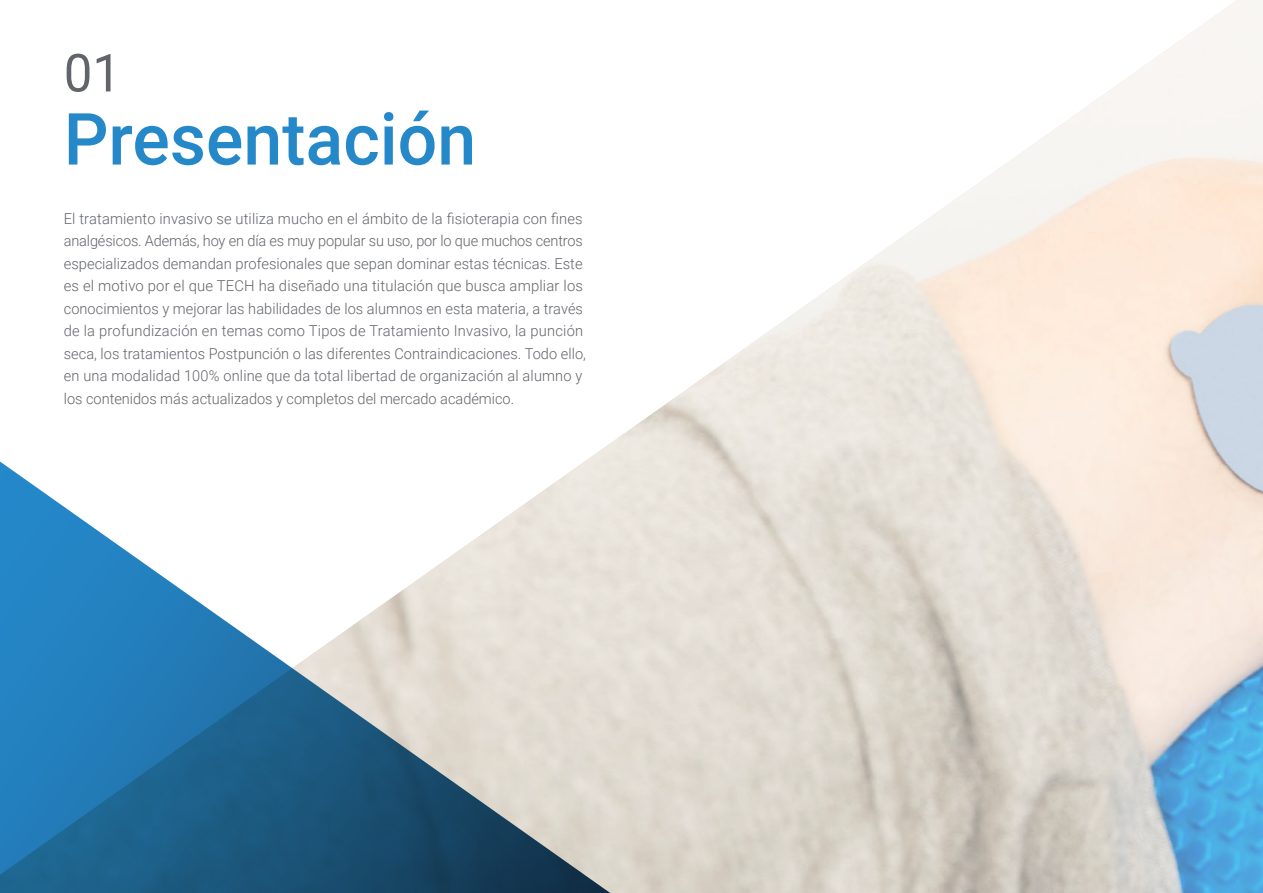
<style>
.page{position:relative;width:1263px;height:893px;background:#fff}
.page>*{position:absolute;margin:0;border:0;box-sizing:border-box;transform-origin:0 0}
.t1{font:500 72px "Roboto";color:#2488c9}
.t2{font:52.5px "Roboto";color:#61646a}
.t3{font:300 15px/22.5px "Roboto";letter-spacing:.005em;color:#61646a}
</style>
<div class="page">
<img style="left:607px;top:0;width:656px;height:893px">
<svg style="left:0;top:446px;width:640px;height:447px"></svg>
<h2 class="t2" style="left:64px;top:36px;width:59px">01</h2>
<h1 class="t1" style="left:64px;top:89px;width:414px">Presentación</h1>
<p class="t3" style="left:64px;top:207px;width:524px">El tratamiento invasivo se utiliza mucho en el ámbito de la fisioterapia con fines analgésicos. Además, hoy en día es muy popular su uso, por lo que muchos centros especializados demandan profesionales que sepan dominar estas técnicas. Este es el motivo por el que TECH ha diseñado una titulación que busca ampliar los conocimientos y mejorar las habilidades de los alumnos en esta materia, a través de la profundización en temas como Tipos de Tratamiento Invasivo, la punción seca, los tratamientos Postpunción o las diferentes Contraindicaciones. Todo ello, en una modalidad 100% online que da total libertad de organización al alumno y los contenidos más actualizados y completos del mercado académico.</p>
</div>
